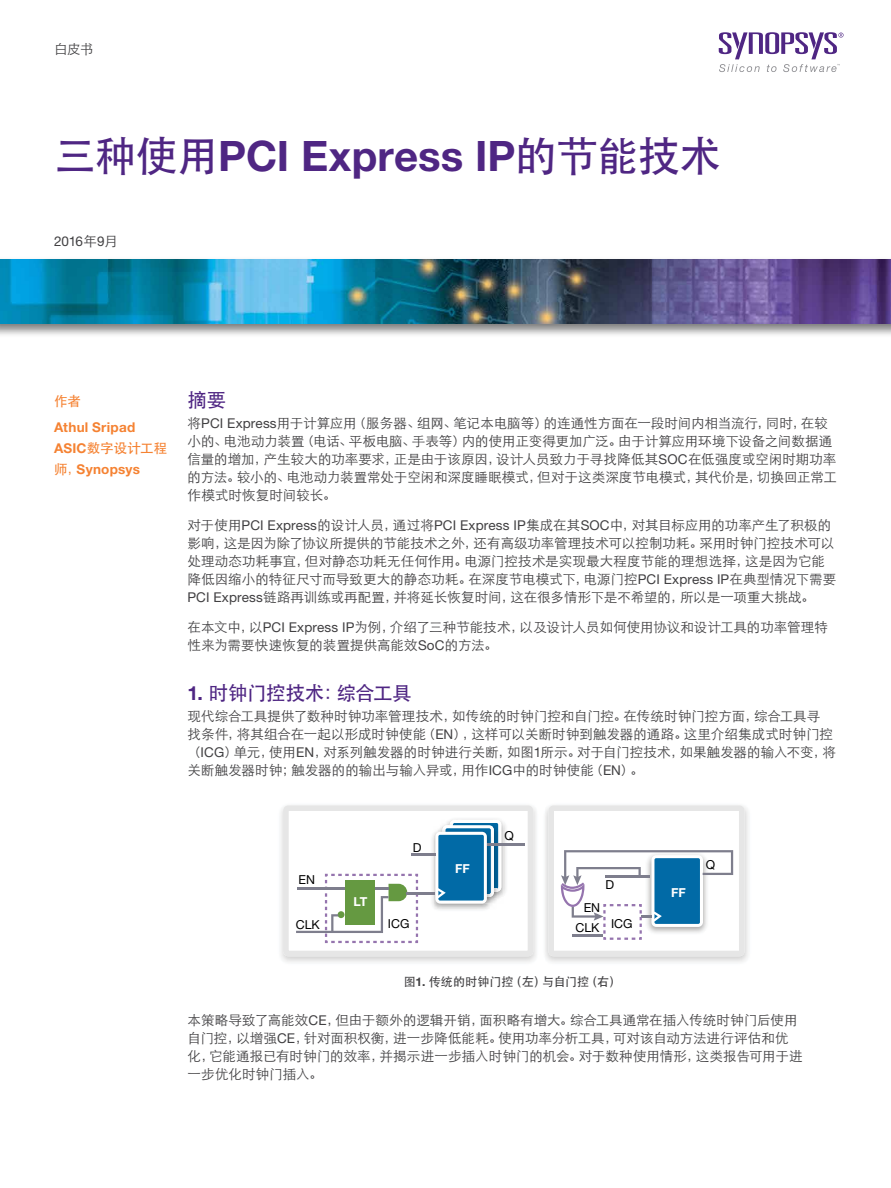
<style>
.page{position:relative;width:891px;height:1188px;background:#fff}
.page>*{position:absolute;margin:0;border:0;box-sizing:border-box;transform-origin:0 0}
._01_Heading_1{font:700 42px "Helvetica Neue LT Std";letter-spacing:.005em;color:#4f2683}
._03_Subhead_level_1{font:19.5px "ST Heiti";letter-spacing:-.02em;color:#4f2683}
._04_Body_copy{font:13.5px/18px "ST Xihei";color:#414042}
._02_Author{font:700 13.5px/21px "Helvetica Neue LT Std";letter-spacing:.02em;color:#f58232}
._02_Date{font:13.5px "Helvetica Neue LT Std";color:#414042}
._02_Author-2{font:13.5px "ST Heiti";color:#f58232}
.t1{font:12.3px/18px "Helvetica Neue LT Std";color:#000}
.t2{font:700 12.3px "Helvetica Neue LT Std";color:#fff}
._06_Figure_caption{font:12px "ST Heiti";letter-spacing:.005em;color:#414042}
.s1{font-family:"ST Heiti";font-weight:400}
.s2{font-family:"ST Xihei"}
.s3{font-family:"Helvetica Neue LT Std"}
.s4{font-family:"Helvetica Neue LT Std";font-weight:700}
</style>
<div class="page">
<div style="left:0;top:256px;width:891px;height:82px;background:#000;opacity:.5"></div>
<img style="left:0;top:259px;width:891px;height:65px">
<svg style="left:719px;top:32px;width:125px;height:40px"></svg>
<svg style="left:548px;top:805px;width:197px;height:151px"></svg>
<svg style="left:283px;top:805px;width:250px;height:151px"></svg>
<p class="_04_Body_copy" style="left:54px;top:40px;width:41px">白皮书</p>
<p class="_01_Heading_1" style="left:54px;top:130px;width:669px"><span class="s1">三种使用</span>PCI Express IP<span class="s1">的节能技术</span></p>
<p class="_02_Date" style="left:54px;top:233px;width:65px">2016<span class="s2">年</span>9<span class="s2">月</span></p>
<p class="_02_Author-2" style="left:54px;top:394px;width:28px">作者</p>
<p class="_02_Author" style="left:54px;top:416px;width:115px">Athul Sripad<br>ASIC<span class="s1">数字设计工程师，</span>Synopsys</p>
<p class="_03_Subhead_level_1" style="left:188px;top:390px;width:40px">摘要</p>
<p class="_04_Body_copy" style="left:188px;top:414px;width:651px">将<span class="s3">PCI Express</span>用于计算应用（服务器、组网、笔记本电脑等）的连通性方面在一段时间内相当流行，同时，在较小的、电池动力装置（电话、平板电脑、手表等）内的使用正变得更加广泛。由于计算应用环境下设备之间数据通信量的增加，产生较大的功率要求，正是由于该原因，设计人员致力于寻找降低其<span class="s3">SOC</span>在低强度或空闲时期功率的方法。较小的、电池动力装置常处于空闲和深度睡眠模式，但对于这类深度节电模式，其代价是，切换回正常工作模式时恢复时间较长。</p>
<p class="_04_Body_copy" style="left:188px;top:516px;width:650px">对于使用<span class="s3">PCI Express</span>的设计人员，通过将<span class="s3">PCI Express IP</span>集成在其<span class="s3">SOC</span>中，对其目标应用的功率产生了积极的影响，这是因为除了协议所提供的节能技术之外，还有高级功率管理技术可以控制功耗。采用时钟门控技术可以处理动态功耗事宜，但对静态功耗无任何作用。电源门控技术是实现最大程度节能的理想选择，这是因为它能降低因缩小的特征尺寸而导致更大的静态功耗。在深度节电模式下，电源门控<span class="s3">PCI Express IP</span>在典型情况下需要<span class="s3">PCI Express</span>链路再训练或再配置，并将延长恢复时间，这在很多情形下是不希望的，所以是一项重大挑战。</p>
<p class="_04_Body_copy" style="left:188px;top:618px;width:642px">在本文中，以<span class="s3">PCI Express IP</span>为例，介绍了三种节能技术，以及设计人员如何使用协议和设计工具的功率管理特性来为需要快速恢复的装置提供高能效<span class="s3">SoC</span>的方法。</p>
<p class="_03_Subhead_level_1" style="left:187px;top:683px;width:226px"><span class="s4">1.</span> 时钟门控技术：综合工具</p>
<p class="_04_Body_copy" style="left:187px;top:707px;width:650px">现代综合工具提供了数种时钟功率管理技术，如传统的时钟门控和自门控。在传统时钟门控方面，综合工具寻找条件，将其组合在一起以形成时钟使能（<span class="s3">EN</span>），这样可以关断时钟到触发器的通路。这里介绍集成式时钟门控（<span class="s3">ICG</span>）单元，使用<span class="s3">EN</span>，对系列触发器的时钟进行关断，如图<span class="s3">1</span>所示。对于自门控技术，如果触发器的输入不变，将关断触发器时钟；触发器的的输出与输入异或，用作<span class="s3">ICG</span>中的时钟使能（<span class="s3">EN</span>）。</p>
<p class="t1" style="left:413px;top:838px;width:10px">D</p>
<p class="t1" style="left:299px;top:871px;width:18px">EN</p>
<p class="t1" style="left:296px;top:916px;width:26px">CLK</p>
<p class="t1" style="left:388px;top:915px;width:23px">ICG</p>
<p class="t2" style="left:353px;top:894px;width:15px">LT</p>
<p class="t2" style="left:462px;top:855px;width:16px">FF</p>
<p class="t2" style="left:455px;top:861px;width:16px">FF</p>
<p class="t1" style="left:504px;top:826px;width:11px">Q</p>
<p class="t1" style="left:606px;top:876px;width:10px">D</p>
<p class="t1" style="left:575px;top:898px;width:59px;text-indent:8px">EN<br>CLK ICG</p>
<p class="t2" style="left:671px;top:885px;width:16px">FF</p>
<p class="t1" style="left:706px;top:856px;width:11px">Q</p>
<p class="_06_Figure_caption" style="left:404px;top:975px;width:218px">图<span class="s4">1.</span> 传统的时钟门控（左）与自门控（右）</p>
<p class="_04_Body_copy" style="left:187px;top:1011px;width:617px">本策略导致了高能效<span class="s3">CE</span>，但由于额外的逻辑开销，面积略有增大。综合工具通常在插入传统时钟门后使用自门控，以增强<span class="s3">CE</span>，针对面积权衡，进一步降低能耗。使用功率分析工具，可对该自动方法进行评估和优化，它能通报已有时钟门的效率，并揭示进一步插入时钟门的机会。对于数种使用情形，这类报告可用于进一步优化时钟门插入。</p>
</div>
